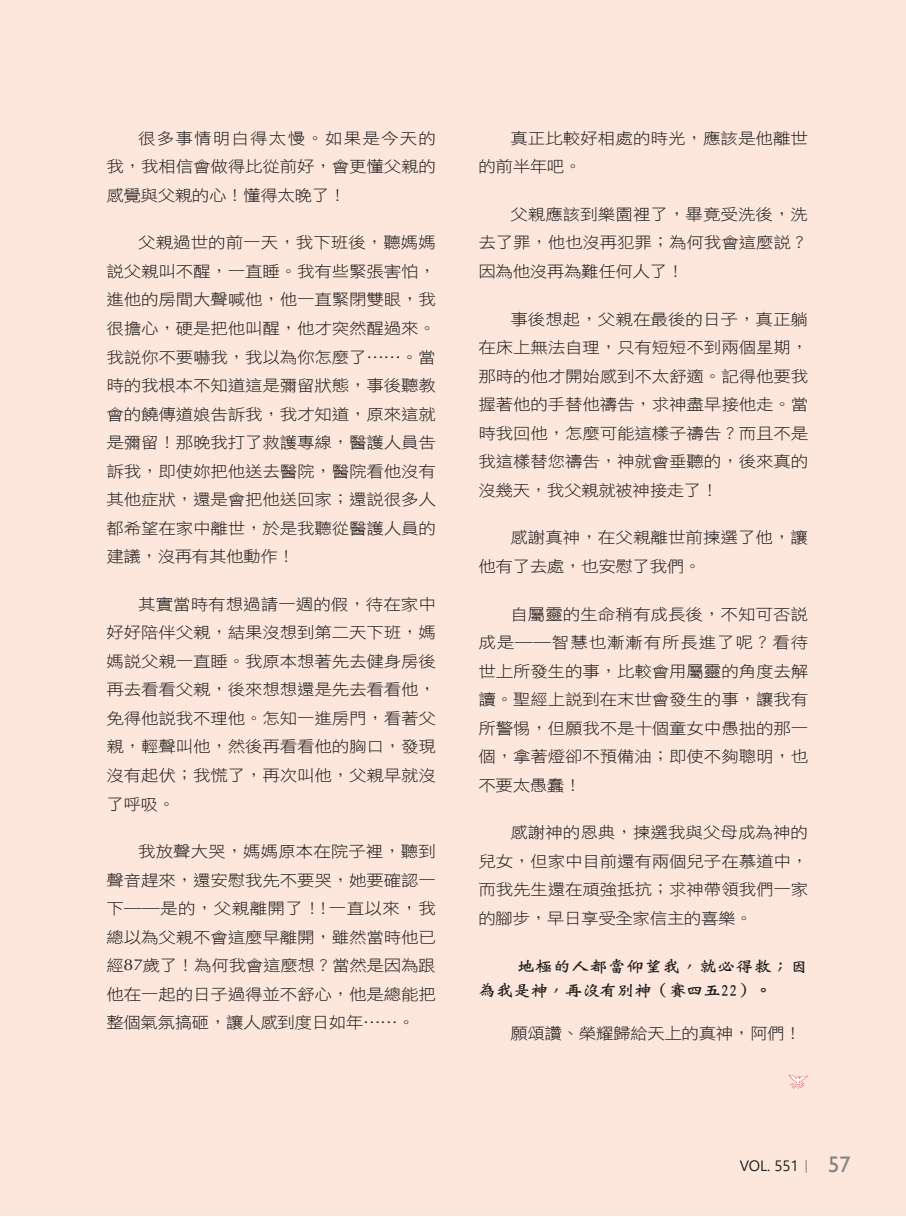
<style>
.page{position:relative;width:906px;height:1217px;background:#fff}
.page>*{position:absolute;margin:0;border:0;box-sizing:border-box;transform-origin:0 0}
.Normal經文{font:16.2px/24px "DF Wei Bei W7 WIN BF";letter-spacing:-.015em;color:#231f20;scale:1.11 1}
.t1{font:15.75px/28.5px "DF Hei W3 WIN BF";letter-spacing:-.01em;color:#231f20;text-align:justify;scale:1.11 1}
.t2{font:15px "Segoe UI";color:#231f20}
.s1{font-family:"Optima"}
.s2{font-family:"Adobe Ming Std";font-weight:300}
.s3{font-family:"Gill Sans";font-size:22.5px;color:#868281}
</style>
<div class="page">
<div style="left:0;top:0;width:906px;height:1215px;background:#fde7dc"></div>
<svg style="left:788px;top:1074px;width:20px;height:15px"></svg>
<p class="t1" style="left:106px;top:124px;width:298px;text-indent:32px">很多事情明白得太慢。如果是今天的我，我相信會做得比從前好，會更懂父親的感覺與父親的心！懂得太晚了！</p>
<p class="t1" style="left:106px;top:228px;width:298px;text-indent:32px">父親過世的前一天，我下班後，聽媽媽說父親叫不醒，一直睡。我有些緊張害怕，進他的房間大聲喊他，他一直緊閉雙眼，我很擔心，硬是把他叫醒，他才突然醒過來。我說你不要嚇我，我以為你怎麼了……。當時的我根本不知道這是彌留狀態，事後聽教會的饒傳道娘告訴我，我才知道，原來這就是彌留！那晚我打了救護專線，醫護人員告訴我，即使妳把他送去醫院，醫院看他沒有其他症狀，還是會把他送回家；還說很多人都希望在家中離世，於是我聽從醫護人員的建議，沒再有其他動作！</p>
<p class="t1" style="left:106px;top:589px;width:298px;text-indent:32px">其實當時有想過請一週的假，待在家中好好陪伴父親，結果沒想到第二天下班，媽媽說父親一直睡。我原本想著先去健身房後再去看看父親，後來想想還是先去看看他，免得他說我不理他。怎知一進房門，看著父親，輕聲叫他，然後再看看他的胸口，發現沒有起伏；我慌了，再次叫他，父親早就沒了呼吸。</p>
<p class="t1" style="left:106px;top:837px;width:298px;text-indent:32px">我放聲大哭，媽媽原本在院子裡，聽到聲音趕來，還安慰我先不要哭，她要確認一下――是的，父親離開了！！一直以來，我總以為父親不會這麼早離開，雖然當時他已經<span class="s1">87</span>歲了！為何我會這麼想？當然是因為跟他在一起的日子過得並不舒心，他是總能把整個氣氛搞砸，讓人感到度日如年……。</p>
<p class="t1" style="left:478px;top:124px;width:298px;text-indent:32px">真正比較好相處的時光，應該是他離世的前半年吧。</p>
<p class="t1" style="left:478px;top:200px;width:298px;text-indent:32px">父親應該到樂園裡了，畢竟受洗後，洗去了罪，他也沒再犯罪；為何我會這麼說？因為他沒再為難任何人了！</p>
<p class="t1" style="left:478px;top:304px;width:298px;text-indent:32px">事後想起，父親在最後的日子，真正躺在床上無法自理，只有短短不到兩個星期，那時的他才開始感到不太舒適。記得他要我握著他的手替他禱告，求神盡早接他走。當時我回他，怎麼可能這樣子禱告？而且不是我這樣替您禱告，神就會垂聽的，後來真的沒幾天，我父親就被神接走了！</p>
<p class="t1" style="left:478px;top:523px;width:298px;text-indent:32px">感謝真神，在父親離世前揀選了他，讓他有了去處，也安慰了我們。</p>
<p class="t1" style="left:478px;top:599px;width:298px;text-indent:32px">自屬靈的生命稍有成長後，不知可否說成是――智慧也漸漸有所長進了呢？看待世上所發生的事，比較會用屬靈的角度去解讀。聖經上說到在末世會發生的事，讓我有所警惕，但願我不是十個童女中愚拙的那一個，拿著燈卻不預備油；即使不夠聰明，也不要太愚蠢！</p>
<p class="t1" style="left:478px;top:818px;width:298px;text-indent:32px">感謝神的恩典，揀選我與父母成為神的兒女，但家中目前還有兩個兒子在慕道中，而我先生還在頑強抵抗；求神帶領我們一家的腳步，早日享受全家信主的喜樂。</p>
<p class="Normal經文" style="left:478px;top:953px;width:298px;text-indent:38px">地極的人都當仰望我，就必得救；因為我是神，再沒有別神（賽四五22）。</p>
<p class="t1" style="left:510px;top:1018px;width:264px">願頌讚、榮耀歸給天上的真神，阿們！</p>
<p class="t2" style="left:739px;top:1151px;width:112px">VOL. 551<span class="s2">｜</span> <span class="s3">57</span></p>
</div>
